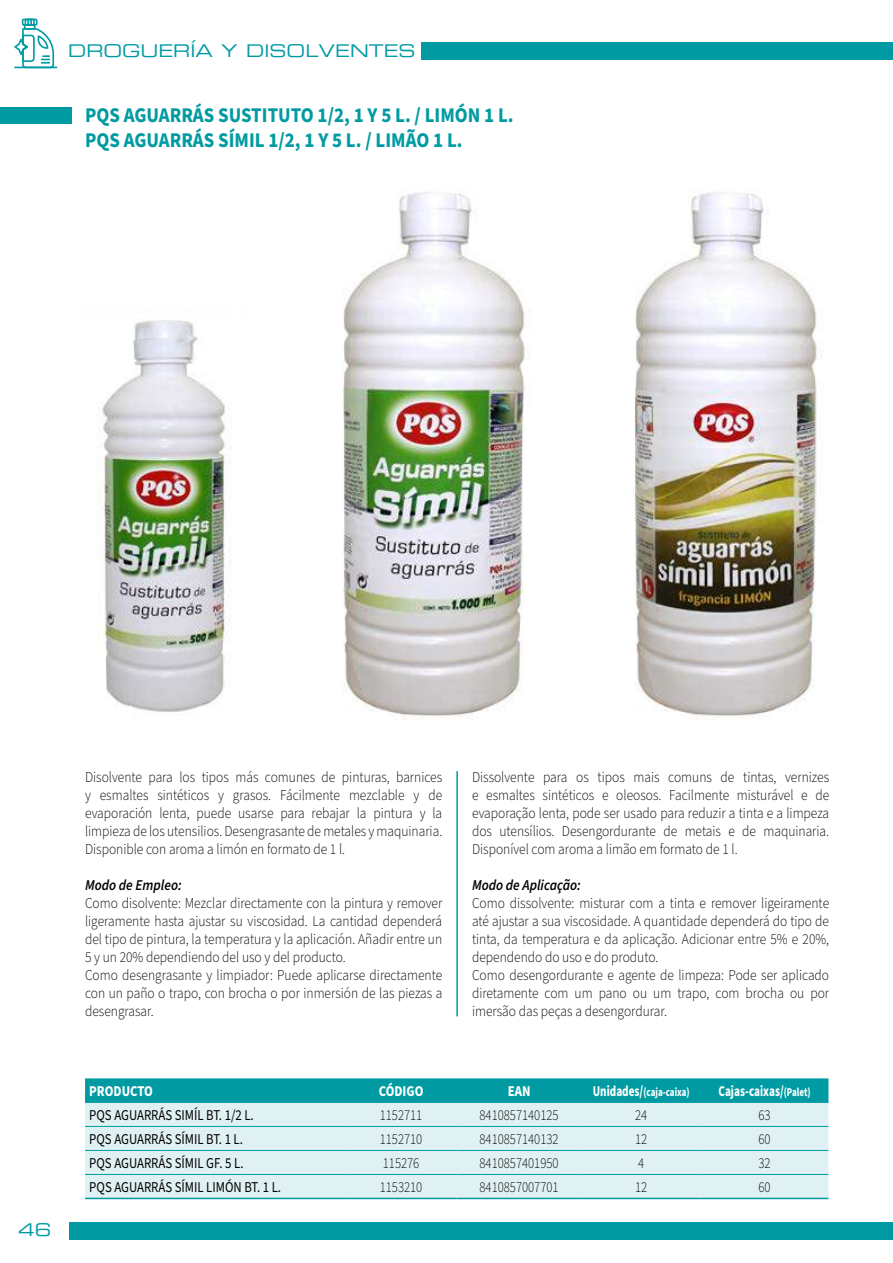
<style>
.page{position:relative;width:893px;height:1263px;background:#fff}
.page>*{position:absolute;margin:0;border:0;box-sizing:border-box;transform-origin:0 0}
.t1{font:700 21px/25.2px "Source Sans Pro";color:#009ba2;scale:.9 1}
.t2{font:17.25px "Eurostile Extended Two";color:#009ba2}
.t3{font:300 15px/18px "Source Sans Pro";color:#000;text-align:justify;scale:.9 1}
.t4{font:15px "Source Sans Pro";color:#000;scale:.85 1}
.t5{font:300 15px "Source Sans Pro";color:#000;scale:.85 1}
.t6{font:italic 600 15px "Source Sans Pro";color:#000;scale:.9 1}
.t7{font:700 15px "Source Sans Pro";color:#fff;scale:.75 1}
.t8{font:700 15px "Source Sans Pro";color:#fff;scale:.85 1}
.t9{font:700 12px "Source Sans Pro";color:#fff;scale:.75 1}
.s1{font-size:15px}
.s2{font-size:12px}
</style>
<div class="page">
<div style="left:0;top:107px;width:71px;height:16px;background:#009ba2"></div>
<div style="left:69px;top:1222px;width:824px;height:17px;background:#009ba2"></div>
<div style="left:422px;top:42px;width:471px;height:18px;background:#009ba2"></div>
<hr style="left:14px;top:67px;width:43px;height:1px;background:#009ba2">
<svg style="left:14px;top:19px;width:40px;height:49px"></svg>
<hr style="left:456px;top:771px;width:2px;height:245px;background:#009ba2">
<div style="left:85px;top:1078px;width:743px;height:24px;background:#009ba2"></div>
<div style="left:85px;top:1103px;width:743px;height:95px;background:#e0f1f3"></div>
<hr style="left:85px;top:1198px;width:261px;height:1px;background:#009ba2">
<hr style="left:346px;top:1198px;width:110px;height:1px;background:#009ba2">
<hr style="left:456px;top:1198px;width:126px;height:1px;background:#009ba2">
<hr style="left:582px;top:1198px;width:119px;height:1px;background:#009ba2">
<hr style="left:701px;top:1198px;width:127px;height:1px;background:#009ba2">
<hr style="left:85px;top:1102px;width:261px;height:1px;background:#009ba2">
<hr style="left:346px;top:1102px;width:110px;height:1px;background:#009ba2">
<hr style="left:456px;top:1102px;width:126px;height:1px;background:#009ba2">
<hr style="left:582px;top:1102px;width:119px;height:1px;background:#009ba2">
<hr style="left:701px;top:1102px;width:127px;height:1px;background:#009ba2">
<hr style="left:85px;top:1126px;width:261px;height:1px;background:#009ba2">
<hr style="left:346px;top:1126px;width:110px;height:1px;background:#009ba2">
<hr style="left:456px;top:1126px;width:126px;height:1px;background:#009ba2">
<hr style="left:582px;top:1126px;width:119px;height:1px;background:#009ba2">
<hr style="left:701px;top:1126px;width:127px;height:1px;background:#009ba2">
<hr style="left:85px;top:1150px;width:261px;height:1px;background:#009ba2">
<hr style="left:346px;top:1150px;width:110px;height:1px;background:#009ba2">
<hr style="left:456px;top:1150px;width:126px;height:1px;background:#009ba2">
<hr style="left:582px;top:1150px;width:119px;height:1px;background:#009ba2">
<hr style="left:701px;top:1150px;width:127px;height:1px;background:#009ba2">
<hr style="left:85px;top:1174px;width:261px;height:1px;background:#009ba2">
<hr style="left:346px;top:1174px;width:110px;height:1px;background:#009ba2">
<hr style="left:456px;top:1174px;width:126px;height:1px;background:#009ba2">
<hr style="left:582px;top:1174px;width:119px;height:1px;background:#009ba2">
<hr style="left:701px;top:1174px;width:127px;height:1px;background:#009ba2">
<img style="left:97px;top:320px;width:135px;height:393px">
<img style="left:343px;top:192px;width:187px;height:528px">
<img style="left:634px;top:192px;width:188px;height:528px">
<p class="t2" style="left:68px;top:39px;width:349px">DROGUERÍA Y DISOLVENTES</p>
<h1 class="t1" style="left:85px;top:103px;width:478px">PQS AGUARRÁS SUSTITUTO 1/2, 1 Y 5 L. / LIMÓN 1 L.<br>PQS AGUARRÁS SÍMIL 1/2, 1 Y 5 L. / LIMÃO 1 L.</h1>
<p class="t2" style="left:18px;top:1218px;width:35px">46</p>
<p class="t3" style="left:85px;top:769px;width:398px">Disolvente para los tipos más comunes de pinturas, barnices y esmaltes sintéticos y grasos. Fácilmente mezclable y de evaporación lenta, puede usarse para rebajar la pintura y la limpieza de los utensilios. Desengrasante de metales y maquinaria.<br>Disponible con aroma a limón en formato de 1 l.</p>
<p class="t6" style="left:85px;top:875px;width:109px">Modo de Empleo:</p>
<p class="t3" style="left:85px;top:895px;width:398px;text-align:left">Como disolvente: Mezclar directamente con la pintura y remover ligeramente hasta ajustar su viscosidad. La cantidad dependerá del tipo de pintura, la temperatura y la aplicación. Añadir entre un 5 y un 20% dependiendo del uso y del producto.<br>Como desengrasante y limpiador: Puede aplicarse directamente con un paño o trapo, con brocha o por inmersión de las piezas a desengrasar.</p>
<p class="t3" style="left:472px;top:769px;width:398px">Dissolvente para os tipos mais comuns de tintas, vernizes e esmaltes sintéticos e oleosos. Facilmente misturável e de evaporação lenta, pode ser usado para reduzir a tinta e a limpeza dos utensílios. Desengordurante de metais e de maquinaria.<br>Disponível com aroma a limão em formato de 1 l.</p>
<p class="t6" style="left:472px;top:875px;width:123px">Modo de Aplicação:</p>
<p class="t3" style="left:472px;top:895px;width:398px;text-align:left">Como dissolvente: misturar com a tinta e remover ligeiramente até ajustar a sua viscosidade. A quantidade dependerá do tipo de tinta, da temperatura e da aplicação. Adicionar entre 5% e 20%, dependendo do uso e do produto.<br>Como desengordurante e agente de limpeza: Pode ser aplicado diretamente com um pano ou um trapo, com brocha ou por imersão das peças a desengordurar.</p>
<p class="t8" style="left:89px;top:1081px;width:76px">PRODUCTO</p>
<p class="t8" style="left:379px;top:1081px;width:54px">CÓDIGO</p>
<p class="t8" style="left:508px;top:1081px;width:28px">EAN</p>
<p class="t9" style="left:593px;top:1084px;width:131px"><span class="s1">Unidades/</span>(caja-caixa)</p>
<p class="t7" style="left:718px;top:1081px;width:124px">Cajas-caixas/<span class="s2">(Palet)</span></p>
<p class="t4" style="left:89px;top:1105px;width:195px">PQS AGUARRÁS SIMÍL BT. 1/2 L.</p>
<p class="t5" style="left:380px;top:1105px;width:52px">1152711</p>
<p class="t5" style="left:480px;top:1105px;width:95px">8410857140125</p>
<p class="t5" style="left:635px;top:1105px;width:16px">24</p>
<p class="t5" style="left:758px;top:1105px;width:16px">63</p>
<p class="t4" style="left:89px;top:1129px;width:182px">PQS AGUARRÁS SÍMIL BT. 1 L.</p>
<p class="t5" style="left:380px;top:1129px;width:52px">1152710</p>
<p class="t5" style="left:480px;top:1129px;width:95px">8410857140132</p>
<p class="t5" style="left:635px;top:1129px;width:16px">12</p>
<p class="t5" style="left:758px;top:1129px;width:16px">60</p>
<p class="t4" style="left:89px;top:1153px;width:183px">PQS AGUARRÁS SÍMIL GF. 5 L.</p>
<p class="t5" style="left:383px;top:1153px;width:44px">115276</p>
<p class="t5" style="left:480px;top:1153px;width:95px">8410857401950</p>
<p class="t5" style="left:638px;top:1153px;width:9px">4</p>
<p class="t5" style="left:758px;top:1153px;width:16px">32</p>
<p class="t4" style="left:89px;top:1177px;width:227px">PQS AGUARRÁS SÍMIL LIMÓN BT. 1 L.</p>
<p class="t5" style="left:380px;top:1177px;width:52px">1153210</p>
<p class="t5" style="left:480px;top:1177px;width:95px">8410857007701</p>
<p class="t5" style="left:635px;top:1177px;width:16px">12</p>
<p class="t5" style="left:758px;top:1177px;width:16px">60</p>
</div>
